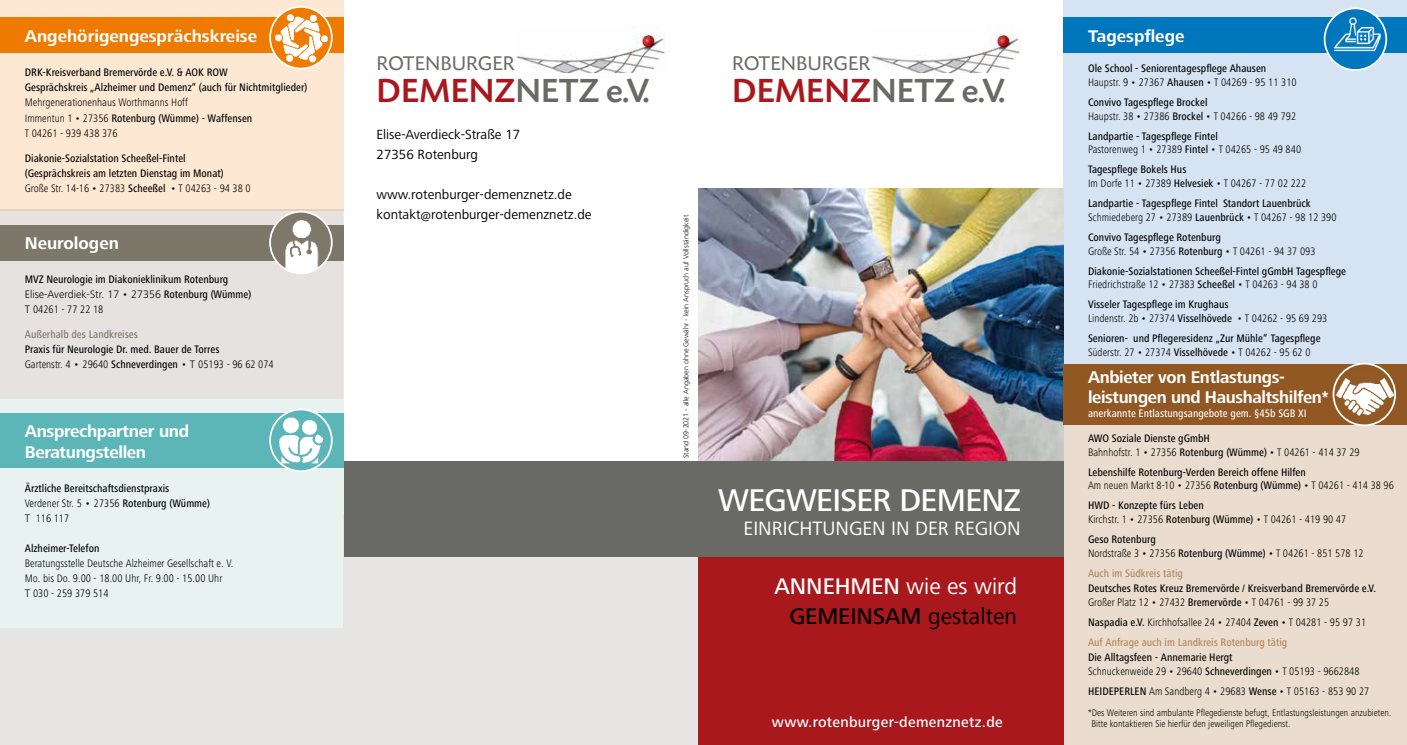
<style>
.page{position:relative;width:1407px;height:745px;background:#fff}
.page>*{position:absolute;margin:0;border:0;box-sizing:border-box;transform-origin:0 0}
.t1{font:500 35.12px "Today SB";color:#696965}
.t2{font:500 32.5px "Frutiger Next LT";letter-spacing:-.02em;color:#fff}
.t3{font:23.38px/30px "Frutiger Next LT";color:#fff;text-align:right}
.t4{font:20.75px "Today SB";color:#696965}
.t5{font:20px "Frutiger Next LT";color:#fff}
.t6{font:700 17.5px/21px "Frutiger Next LT";letter-spacing:-.02em;color:#fff}
.t7{font:700 17.5px "Frutiger Next LT";color:#fff}
.t8{font:500 15px "Frutiger Next LT";letter-spacing:.02em;color:#fff}
.t9{font:13.75px/20px "Frutiger Next LT";color:#000}
.t10{font:500 condensed 11.25px/13.8px "Frutiger Next LT";color:#000}
.t11{font:300 condensed 11.25px/15px "Frutiger Next LT";color:#000}
.t12{font:500 condensed 11.25px/20px "Frutiger Next LT";color:#b28556}
.t13{font:500 condensed 11.25px "Frutiger Next LT";color:#fff}
.t14{font:500 condensed 11.25px "Frutiger Next LT";color:#7d776a}
.t15{font:300 condensed 10px/11.2px "Frutiger Next LT";color:#000}
.t16{font:300 7.5px "Frutiger Next LT";color:#000}
.s1{font-weight:500}
.s2{font-weight:300}
.s3{font-weight:300;font-stretch:normal}
.s4{font-stretch:normal}
.s5{color:#a8181d}
.s6{font-weight:500;color:#000}
.s7{color:#000}
.s8{font-weight:300;color:#000}
</style>
<div class="page">
<div style="left:1063px;top:0;width:344px;height:364px;background:#d6e3f2"></div>
<div style="left:1063px;top:364px;width:344px;height:380px;background:#eaddcf"></div>
<div style="left:0;top:0;width:344px;height:210px;background:#fde8d3"></div>
<div style="left:0;top:211px;width:344px;height:188px;background:#e6e2df"></div>
<hr style="left:0;top:210px;width:344px;height:1px;background:#e5d0bc">
<div style="left:0;top:399px;width:344px;height:229px;background:#e7f2f1"></div>
<div style="left:0;top:628px;width:344px;height:116px;background:#e7e5e4"></div>
<img style="left:698px;top:188px;width:365px;height:273px">
<div style="left:344px;top:513px;width:354px;height:231px;background:#e7e5e4"></div>
<div style="left:698px;top:508px;width:365px;height:236px;background:#a8181d"></div>
<div style="left:344px;top:461px;width:719px;height:95px;background:#696965"></div>
<img style="left:871px;top:26px;width:149px;height:47px">
<img style="left:514px;top:26px;width:151px;height:47px">
<div style="left:0;top:18px;width:344px;height:35px;background:#ee7b00"></div>
<div style="left:0;top:225px;width:344px;height:35px;background:#7d776a"></div>
<div style="left:0;top:413px;width:344px;height:54px;background:#5cb6b7"></div>
<div style="left:1063px;top:18px;width:344px;height:35px;background:#0076bd"></div>
<div style="left:1063px;top:364px;width:344px;height:60px;background:#915824"></div>
<svg style="left:1323px;top:7px;width:64px;height:64px"></svg>
<svg style="left:269px;top:6px;width:64px;height:63px"></svg>
<svg style="left:269px;top:211px;width:64px;height:63px"></svg>
<svg style="left:269px;top:409px;width:64px;height:63px"></svg>
<svg style="left:1332px;top:363px;width:64px;height:63px"></svg>
<h3 class="t7" style="left:25px;top:26px;width:234px">Angehörigengesprächskreise</h3>
<p class="t10" style="left:25px;top:65px;width:284px;line-height:15px">DRK-Kreisverband Bremervörde e.V. &amp; AOK ROW<br>Gesprächskreis „Alzheimer und Demenz“ (auch für Nichtmitglieder)</p>
<p class="t11" style="left:25px;top:95px;width:229px">Mehrgenerationenhaus Worthmanns Hoff<br>Immentun 1 • 27356 <span class="s1">Rotenburg (Wümme) - Waffensen<br></span>T 04261 - 939 438 376</p>
<p class="t10" style="left:25px;top:150px;width:227px;line-height:15px">Diakonie-Sozialstation Scheeßel-Fintel (Gesprächskreis am letzten Dienstag im Monat)<br><span class="s2">Große Str. 14-16 • 27383</span> Scheeßel <span class="s2">• T 04263 - 94 38 0</span></p>
<h3 class="t7" style="left:25px;top:233px;width:96px">Neurologen</h3>
<p class="t10" style="left:25px;top:272px;width:228px;line-height:15px">MVZ Neurologie im Diakonieklinikum Rotenburg<br><span class="s3">Elise-Averdiek-Str. 17 • 27356</span> Rotenburg (Wümme)<br><span class="s3">T</span> <span class="s2">04261 - 77 22 18</span></p>
<p class="t14" style="left:25px;top:328px;width:115px">Außerhalb des Landkreises</p>
<p class="t10" style="left:25px;top:342px;width:250px;line-height:15px">Praxis für Neurologie Dr. med. Bauer de Torres<br><span class="s2">Gartenstr. 4</span> <span class="s3">•</span> <span class="s2">29640</span> Schneverdingen <span class="s3">• T</span> <span class="s2">05193 - 96 62 074</span></p>
<h3 class="t6" style="left:25px;top:420px;width:166px">Ansprechpartner und<br>Beratungstellen</h3>
<p class="t10" style="left:25px;top:480px;width:187px;line-height:15px">Ärztliche Bereitschaftsdienstpraxis<br><span class="s2">Verdener Str. 5</span> <span class="s3">•</span> <span class="s2">27356</span> Rotenburg (Wümme)<br><span class="s3">T</span> <span class="s2">116 117</span></p>
<p class="t10" style="left:25px;top:541px;width:76px">Alzheimer-Telefon</p>
<p class="t11" style="left:25px;top:555px;width:210px">Beratungsstelle Deutsche Alzheimer Gesellschaft e. V.<br>Mo. bis Do. 9.00 - 18.00 Uhr, Fr. 9.00 - 15.00 Uhr<br><span class="s4">T</span> 030 - 259 379 514</p>
<h3 class="t4" style="left:376px;top:53px;width:140px">ROTENBURGER</h3>
<h1 class="t1" style="left:376px;top:71px;width:275px"><span class="s5">DEMENZ</span>NETZ e.V.</h1>
<p class="t9" style="left:376px;top:125px;width:145px">Elise-Averdieck-Straße 17<br>27356 Rotenburg</p>
<p class="t9" style="left:376px;top:185px;width:217px">www.rotenburger-demenznetz.de kontakt@rotenburger-demenznetz.de</p>
<h3 class="t4" style="left:732px;top:53px;width:140px">ROTENBURGER</h3>
<h1 class="t1" style="left:732px;top:71px;width:275px"><span class="s5">DEMENZ</span>NETZ e.V.</h1>
<p class="t16" style="left:682px;top:458px;width:244px;rotate:-90deg">Stand 09-2021 - alle Angaben ohne Gewähr - kein Anspruch auf Vollständigkeit</p>
<h2 class="t2" style="left:718px;top:482px;width:304px">WEGWEISER DEMENZ</h2>
<h3 class="t5" style="left:743px;top:517px;width:279px">EINRICHTUNGEN IN DER REGION</h3>
<h3 class="t3" style="left:774px;top:570px;width:244px"><span class="s1">ANNEHMEN</span> wie es wird<br><span class="s6">GEMEINSAM</span> <span class="s7">gestalten</span></h3>
<h3 class="t8" style="left:772px;top:713px;width:232px">www.rotenburger-demenznetz.de</h3>
<h3 class="t7" style="left:1088px;top:26px;width:98px">Tagespflege</h3>
<p class="t10" style="left:1088px;top:61px;width:210px">Ole School - Seniorentagespflege Ahausen<br><span class="s2">Haupstr. 9 • 27367</span> Ahausen <span class="s2">• T 04269 - 95 11 310</span></p>
<p class="t10" style="left:1088px;top:95px;width:210px">Convivo Tagespflege Brockel<br><span class="s2">Haupstr. 38 • 27386</span> Brockel <span class="s2">• T 04266 - 98 49 792</span></p>
<p class="t10" style="left:1088px;top:129px;width:215px">Landpartie - Tagespflege Fintel<br><span class="s2">Pastorenweg 1 • 27389</span> Fintel <span class="s2">• T 04265 - 95 49 840</span></p>
<p class="t11" style="left:1088px;top:163px;width:220px;line-height:13.8px"><span class="s1">Tagespflege Bokels Hus<br></span>Im Dorfe 11 • 27389 <span class="s1">Helvesiek</span> • T 04267 - 77 02 222</p>
<p class="t10" style="left:1088px;top:196px;width:250px">Landpartie - Tagespflege Fintel Standort Lauenbrück<br><span class="s2">Schmiedeberg 27 • 27389</span> Lauenbrück <span class="s2">• T 04267 - 98 12 390</span></p>
<p class="t10" style="left:1088px;top:230px;width:229px">Convivo Tagespflege Rotenburg<br><span class="s2">Große Str. 54 • 27356</span> Rotenburg <span class="s2">• T 04261 - 94 37 093</span></p>
<p class="t10" style="left:1088px;top:264px;width:260px">Diakonie-Sozialstationen Scheeßel-Fintel gGmbH Tagespflege<br><span class="s2">Friedrichstraße 12 • 27383</span> Scheeßel <span class="s2">• T 04263 - 94 38 0</span></p>
<p class="t10" style="left:1088px;top:298px;width:241px">Visseler Tagespflege im Krughaus<br><span class="s2">Lindenstr. 2b • 27374</span> Visselhövede <span class="s2">• T 04262 - 95 69 293</span></p>
<p class="t10" style="left:1088px;top:331px;width:234px">Senioren- und Pflegeresidenz „Zur Mühle“ Tagespflege<br><span class="s2">Süderstr. 27 • 27374</span> Visselhövede <span class="s2">• T 04262 - 95 62 0</span></p>
<h3 class="t6" style="left:1088px;top:367px;width:242px;line-height:20px">Anbieter von Entlastungs&shy;leistungen und Haushaltshilfen*</h3>
<p class="t13" style="left:1088px;top:406px;width:220px">anerkannte Entlastungsangebote gem. §45b SGB XI</p>
<p class="t10" style="left:1088px;top:431px;width:273px">AWO Soziale Dienste gGmbH<br><span class="s2">Bahnhofstr. 1 • 27356</span> Rotenburg (Wümme) <span class="s2">• T 04261 - 414 37 29</span></p>
<p class="t10" style="left:1088px;top:465px;width:307px">Lebenshilfe Rotenburg-Verden Bereich offene Hilfen<br><span class="s2">Am neuen Markt 8-10 • 27356</span> Rotenburg (Wümme) <span class="s2">• T 04261 - 414 38 96</span></p>
<p class="t10" style="left:1088px;top:498px;width:260px">HWD - Konzepte fürs Leben<br><span class="s2">Kirchstr. 1 • 27356</span> Rotenburg (Wümme) <span class="s2">• T 04261 - 419 90 47</span></p>
<p class="t11" style="left:1088px;top:532px;width:277px;line-height:13.8px"><span class="s1">Geso Rotenburg<br></span>Nordstraße 3 • 27356 <span class="s1">Rotenburg (Wümme)</span> • T 04261 - 851 578 12</p>
<p class="t12" style="left:1088px;top:563px;width:96px">Auch im Südkreis tätig</p>
<p class="t10" style="left:1088px;top:581px;width:290px">Deutsches Rotes Kreuz Bremervörde / Kreisverband Bremervörde e.V.<br><span class="s2">Großer Platz 12 • 27432</span> Bremervörde <span class="s2">• T 04761 - 99 37 25</span></p>
<p class="t12" style="left:1088px;top:611px;width:280px"><span class="s7">Naspadia e.V.</span> <span class="s8">Kirchhofsallee 24 • 27404</span> <span class="s7">Zeven</span> <span class="s8">• T 04281 - 95 97 31<br></span>Auf Anfrage auch im Landkreis Rotenburg tätig</p>
<p class="t10" style="left:1088px;top:650px;width:273px">Die Alltagsfeen - Annemarie Hergt<br><span class="s2">Schnuckenweide 29 • 29640</span> Schneverdingen <span class="s2">• T 05193 - 9662848</span></p>
<p class="t11" style="left:1088px;top:683px;width:283px"><span class="s1">HEIDEPERLEN</span> Am Sandberg 4 • 29683 <span class="s1">Wense</span> • T 05163 - 853 90 27</p>
<p class="t15" style="left:1091px;top:706px;width:301px;text-indent:-3px">*Des Weiteren sind ambulante Pflegedienste befugt, Entlastungsleistungen anzubieten.<br>Bitte kontaktieren Sie hierfür den jeweiligen Pflegedienst.</p>
</div>
